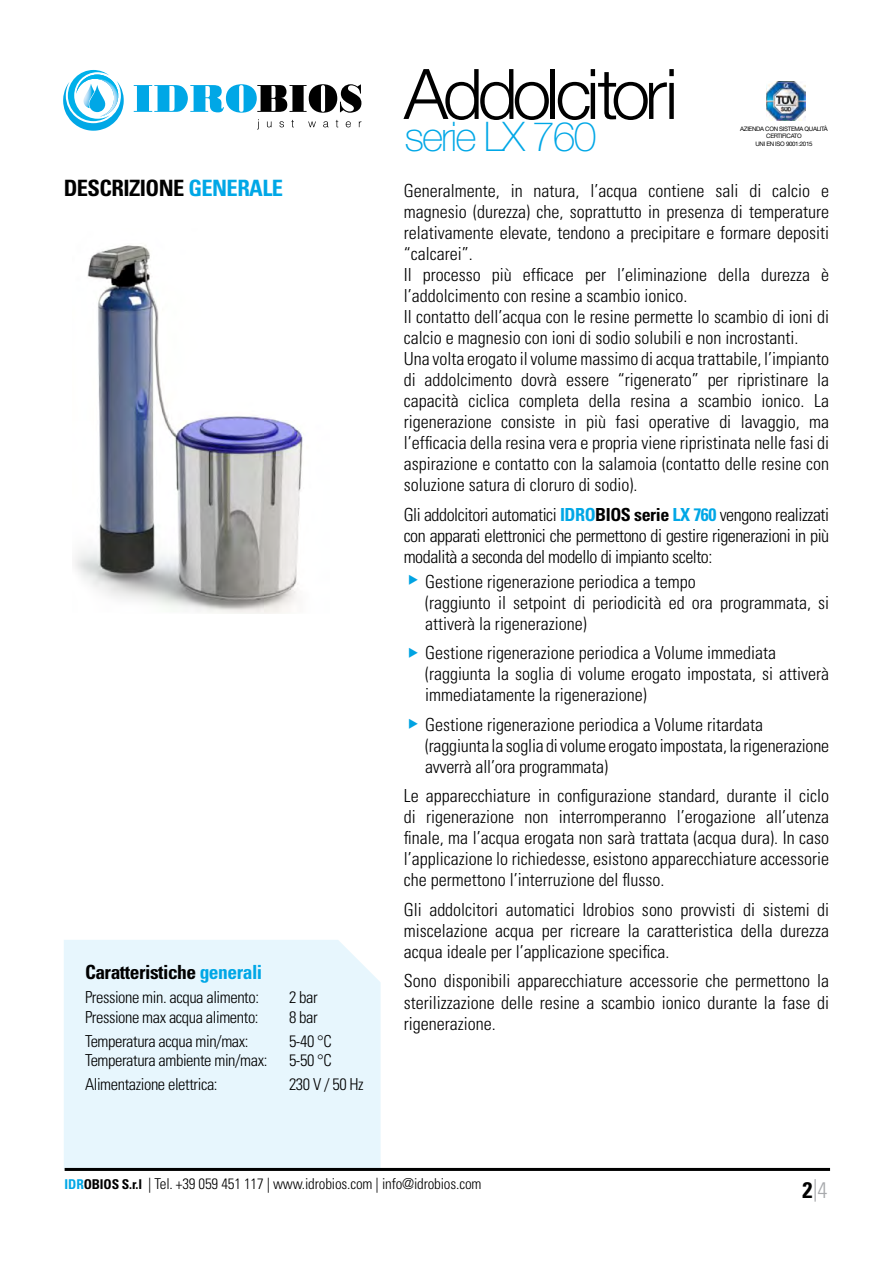
<style>
.page{position:relative;width:893px;height:1263px;background:#fff}
.page>*{position:absolute;margin:0;border:0;box-sizing:border-box;transform-origin:0 0}
.t1{font:300 69.75px "Helvetica Neue LT Std";letter-spacing:-.075em;color:#000}
.t2{font:100 40.95px "Helvetica Neue LT Std";letter-spacing:-.05em;color:#00a7e6}
.t3{font:700 condensed 22.5px "Univers LT Std";letter-spacing:-.025em;color:#000}
.t4{font:300 condensed 22.5px "Univers LT Std";color:#a7a9ac}
.t5{font:700 condensed 19.5px "Univers LT Std";letter-spacing:-.025em;color:#000}
.t6{font:300 condensed 18px/21px "Univers LT Std";color:#000}
.t7{font:300 condensed 16.5px "Univers LT Std";letter-spacing:-.025em;color:#000}
.t8{font:300 condensed 15px "Univers LT Std";letter-spacing:-.01em;color:#000}
.t9{font:700 condensed 13.5px "Univers LT Std";color:#000}
.t10{font:6.15px/7.4px "Helvetica Neue LT Std";letter-spacing:-.05em;color:#000;text-align:center}
.s1{color:#00a7e6}
.s2{font-weight:700;color:#00a7e6}
.s3{font-weight:700}
.s4{font-weight:700;font-size:13.5px}
.s5{font-weight:700;color:#000}
</style>
<div class="page">
<div style="left:64px;top:940px;width:317px;height:229px;background:#e7f6fd"></div>
<hr style="left:65px;top:1168px;width:765px;height:3px;background:#000">
<svg style="left:134px;top:84px;width:227px;height:29px"></svg>
<svg style="left:257px;top:119px;width:104px;height:10px"></svg>
<svg style="left:63px;top:70px;width:61px;height:61px"></svg>
<img style="left:767px;top:82px;width:38px;height:39px">
<img style="left:75px;top:245px;width:228px;height:369px">
<p class="t3" style="left:64px;top:174px;width:221px">DESCRIZIONE <span class="s1">GENERALE</span></p>
<p class="t5" style="left:85px;top:960px;width:179px">Caratteristiche <span class="s1">generali</span></p>
<p class="t7" style="left:85px;top:987px;width:176px">Pressione min. acqua alimento:</p>
<p class="t7" style="left:289px;top:987px;width:30px">2 bar</p>
<p class="t7" style="left:85px;top:1007px;width:175px">Pressione max acqua alimento:</p>
<p class="t7" style="left:289px;top:1007px;width:30px">8 bar</p>
<p class="t7" style="left:85px;top:1031px;width:165px">Temperatura acqua min/max:</p>
<p class="t7" style="left:289px;top:1031px;width:44px">5-40 °C</p>
<p class="t7" style="left:85px;top:1050px;width:184px">Temperatura ambiente min/max:</p>
<p class="t7" style="left:289px;top:1050px;width:44px">5-50 °C</p>
<p class="t7" style="left:85px;top:1074px;width:134px">Alimentazione elettrica:</p>
<p class="t7" style="left:289px;top:1074px;width:76px">230 V / 50 Hz</p>
<h1 class="t1" style="left:404px;top:51px;width:276px">Addolcitori</h1>
<h2 class="t2" style="left:404px;top:113px;width:193px">serie LX 760</h2>
<p class="t10" style="left:740px;top:125px;width:89px">AZIENDA CON SISTEMA QUALITà<br>CERTIFICATO<br>UNI EN ISO 9001:2015</p>
<p class="t6" style="left:404px;top:180px;width:427px">Generalmente, in natura, l’acqua contiene sali di calcio e magnesio (durezza) che, soprattutto in presenza di temperature relativamente elevate, tendono a precipitare e formare depositi “calcarei”.<br>Il processo più efficace per l’eliminazione della durezza è l’addolcimento con resine a scambio ionico.<br>Il contatto dell’acqua con le resine permette lo scambio di ioni di calcio e magnesio con ioni di sodio solubili e non incrostanti.<br>Una volta erogato il volume massimo di acqua trattabile, l’impianto di addolcimento dovrà essere “rigenerato” per ripristinare la capacità ciclica completa della resina a scambio ionico. La rigenerazione consiste in più fasi operative di lavaggio, ma l’efficacia della resina vera e propria viene ripristinata nelle fasi di aspirazione e contatto con la salamoia (contatto delle resine con soluzione satura di cloruro di sodio).</p>
<p class="t6" style="left:404px;top:504px;width:427px;text-align:justify">Gli addolcitori automatici <span class="s2">IDRO</span><span class="s3">BIOS serie</span> <span class="s2">LX 760</span> vengono realizzati con apparati elettronici che permettono di gestire rigenerazioni in più modalità a seconda del modello di impianto scelto:</p>
<p class="t6" style="left:425px;top:571px;width:406px">Gestione rigenerazione periodica a tempo<br>(raggiunto il setpoint di periodicità ed ora programmata, si attiverà la rigenerazione)</p>
<p class="t6" style="left:425px;top:642px;width:406px">Gestione rigenerazione periodica a Volume immediata (raggiunta la soglia di volume erogato impostata, si attiverà immediatamente la rigenerazione)</p>
<p class="t6" style="left:425px;top:714px;width:406px">Gestione rigenerazione periodica a Volume ritardata (raggiunta la soglia di volume erogato impostata, la rigenerazione avverrà all’ora programmata)</p>
<p class="t6" style="left:404px;top:785px;width:427px;text-align:justify">Le apparecchiature in configurazione standard, durante il ciclo di rigenerazione non interromperanno l’erogazione all’utenza finale, ma l’acqua erogata non sarà trattata (acqua dura). In caso l’applicazione lo richiedesse, esistono apparecchiature accessorie che permettono l’interruzione del flusso.</p>
<p class="t6" style="left:404px;top:899px;width:427px;text-align:justify">Gli addolcitori automatici Idrobios sono provvisti di sistemi di miscelazione acqua per ricreare la caratteristica della durezza acqua ideale per l’applicazione specifica.</p>
<p class="t6" style="left:404px;top:971px;width:427px;text-align:justify">Sono disponibili apparecchiature accessorie che permettono la sterilizzazione delle resine a scambio ionico durante la fase di rigenerazione.</p>
<p class="t9" style="left:65px;top:1176px;width:27px"><span class="s1">Idr</span>obios</p>
<p class="t8" style="left:122px;top:1174px;width:361px"><span class="s4">S.r.l</span> | Tel. +39 059 451 117 | www.idrobios.com | info@idrobios.com</p>
<p class="t4" style="left:802px;top:1175px;width:26px"><span class="s5">2</span>|4</p>
</div>
